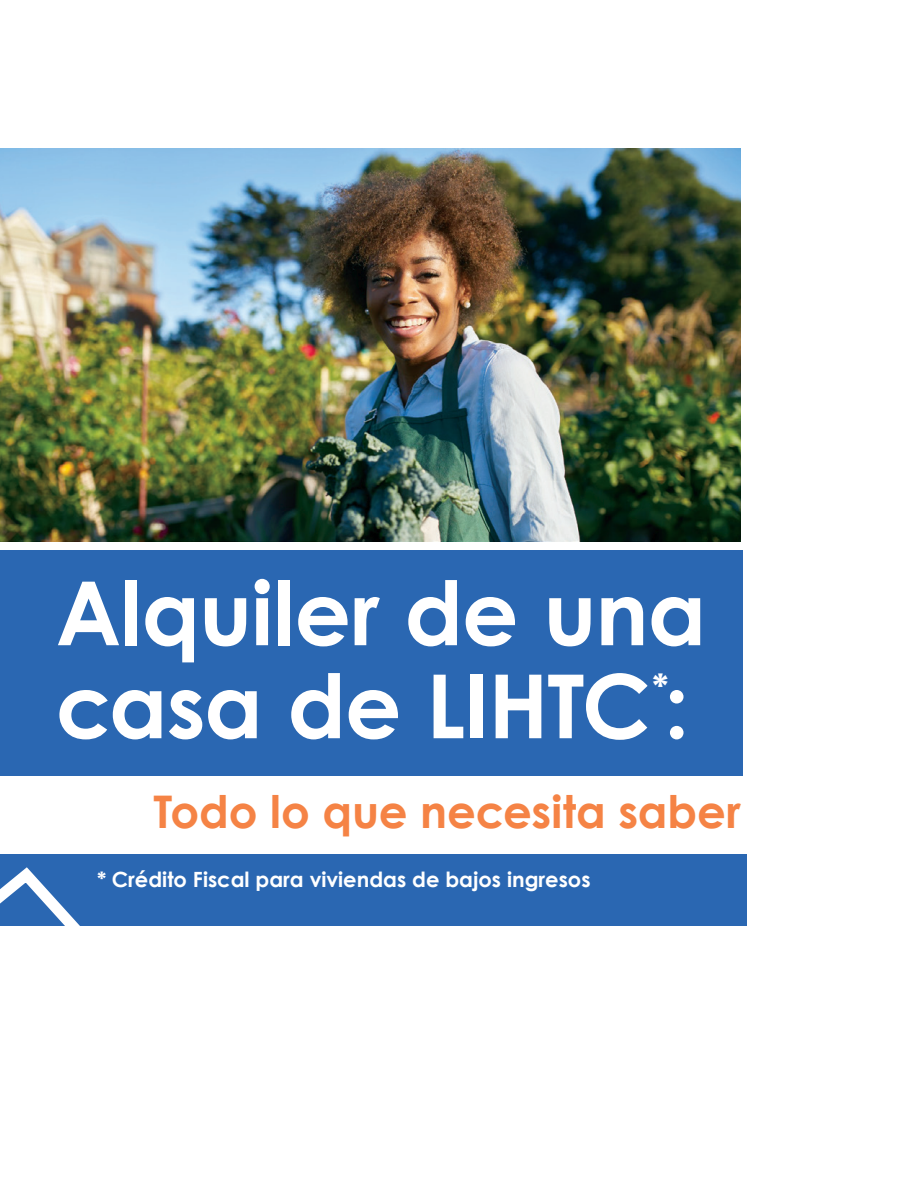
<style>
.page{position:relative;width:918px;height:1188px;background:#fff}
.page>*{position:absolute;margin:0;border:0;box-sizing:border-box;transform-origin:0 0}
.t1{font:700 88.5px/93px "Century Gothic";letter-spacing:-.01em;color:#fff}
.t2{font:700 45px "Century Gothic";color:#f58345}
.t3{font:700 37.5px "Century Gothic";color:#fff}
.t4{font:700 21px "Century Gothic";color:#fff}
</style>
<div class="page">
<img style="left:0;top:148px;width:741px;height:393px">
<div style="left:0;top:550px;width:742px;height:225px;background:#2a67b2"></div>
<div style="left:0;top:854px;width:746px;height:72px;background:#2a67b2"></div>
<svg style="left:0;top:867px;width:80px;height:59px"></svg>
<p class="t1" style="left:56px;top:563px;width:652px">Alquiler de una casa de LIHTC :</p>
<p class="t3" style="left:652px;top:659px;width:18px">*</p>
<p class="t2" style="left:153px;top:778px;width:589px">Todo lo que necesita saber</p>
<p class="t4" style="left:97px;top:864px;width:495px">* Crédito Fiscal para viviendas de bajos ingresos</p>
</div>
